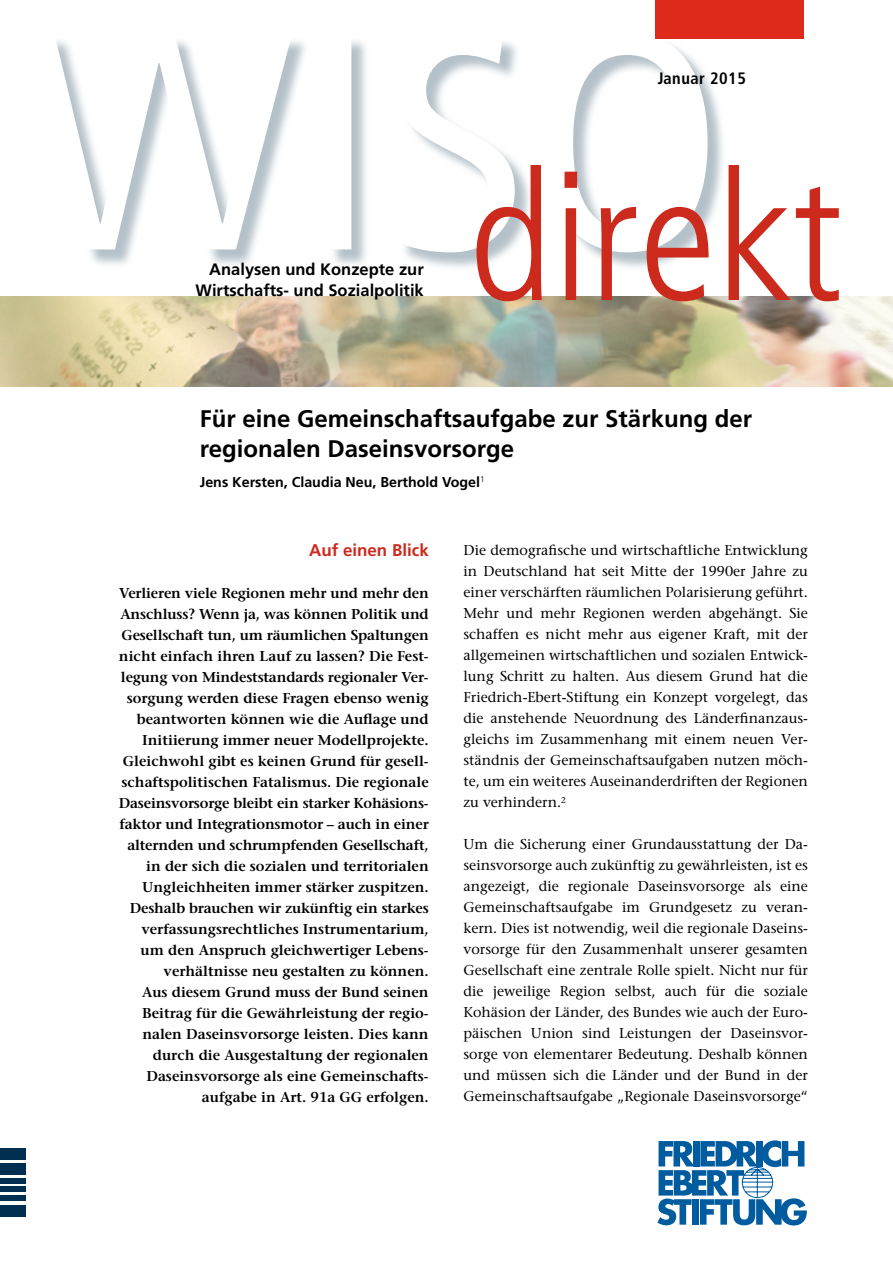
<style>
.page{position:relative;width:893px;height:1263px;background:#fff}
.page>*{position:absolute;margin:0;border:0;box-sizing:border-box;transform-origin:0 0}
.t1{font:300 condensed 180px "Frutiger";color:#cb2a1d}
.t2{font:700 24px/30px "Frutiger";color:#000}
.t3{font:700 16.95px "Frutiger";color:#cb2a1d}
.t4{font:700 16.5px/21px "Frutiger";color:#000;text-align:right}
.t5{font:700 condensed 16.5px "Frutiger";letter-spacing:.03em;color:#000}
.t6{font:14.25px/21px "Stone Serif";color:#000;text-align:justify}
.t7{font:600 14.25px/21px "Stone Serif";color:#000;text-align:right}
.t8{font:700 14.25px "Frutiger";color:#000}
</style>
<div class="page">
<svg style="left:657px;top:1140px;width:150px;height:85px"></svg>
<div style="left:0;top:1149px;width:26px;height:11px;background:#002f52"></div>
<div style="left:0;top:1206px;width:26px;height:11px;background:#002f52"></div>
<div style="left:0;top:1164px;width:26px;height:11px;background:#002f52"></div>
<hr style="left:0;top:1179px;width:26px;height:4px;background:#002f52">
<div style="left:0;top:1187px;width:26px;height:5px;background:#002f52"></div>
<hr style="left:0;top:1196px;width:26px;height:4px;background:#002f52">
<img style="left:0;top:296px;width:893px;height:91px">
<div style="left:0;top:1148px;width:26px;height:11px;background:#002f52"></div>
<div style="left:0;top:1205px;width:26px;height:11px;background:#002f52"></div>
<div style="left:0;top:1163px;width:26px;height:11px;background:#002f52"></div>
<hr style="left:0;top:1178px;width:26px;height:4px;background:#002f52">
<hr style="left:0;top:1195px;width:26px;height:4px;background:#002f52">
<div style="left:32px;top:35px;width:694px;height:236px;background:#9cadb7;opacity:.75"></div>
<svg style="left:32px;top:35px;width:676px;height:217px"></svg>
<div style="left:655px;top:0;width:149px;height:38px;background:#dd2a1b"></div>
<p class="t4" style="left:196px;top:259px;width:230px">Analysen und Konzepte zur<br>Wirtschafts- und Sozialpolitik</p>
<p class="t5" style="left:658px;top:69px;width:90px">Januar 2015</p>
<h1 class="t1" style="left:469px;top:136px;width:375px">direkt</h1>
<h2 class="t2" style="left:200px;top:403px;width:554px">Für eine Gemeinschaftsaufgabe zur Stärkung der regionalen Daseinsvorsorge</h2>
<p class="t8" style="left:200px;top:474px;width:286px">Jens Kersten, Claudia Neu, Berthold Vogel<sup>1</sup></p>
<p class="t3" style="left:309px;top:540px;width:121px">Auf einen Blick</p>
<p class="t7" style="left:119px;top:583px;width:311px">Verlieren viele Regionen mehr und mehr den Anschluss? Wenn ja, was können Politik und Gesellschaft tun, um räumlichen Spaltungen nicht einfach ihren Lauf zu lassen? Die Fest&shy;legung von Mindeststandards regionaler Ver&shy;sorgung werden diese Fragen ebenso wenig beantworten können wie die Auflage und Initiierung immer neuer Modellprojekte.<br>Gleichwohl gibt es keinen Grund für gesell&shy;schaftspolitischen Fatalismus. Die regionale Daseinsvorsorge bleibt ein starker Kohäsions&shy;faktor und Integrationsmotor – auch in einer alternden und schrumpfenden Gesellschaft, in der sich die sozialen und territorialen Ungleichheiten immer stärker zuspitzen.<br>Deshalb brauchen wir zukünftig ein starkes verfassungsrechtliches Instrumentarium, um den Anspruch gleichwertiger Lebens&shy;verhältnisse neu gestalten zu können.<br>Aus diesem Grund muss der Bund seinen Beitrag für die Gewährleistung der regio&shy;nalen Daseinsvorsorge leisten. Dies kann durch die Ausgestaltung der regionalen Daseinsvorsorge als eine Gemeinschafts&shy;aufgabe in Art. 91a GG erfolgen.</p>
<p class="t6" style="left:463px;top:540px;width:346px">Die demografische und wirtschaftliche Entwicklung in Deutschland hat seit Mitte der 1990er Jahre zu einer verschärften räumlichen Polarisierung geführt.<br>Mehr und mehr Regionen werden abgehängt. Sie schaffen es nicht mehr aus eigener Kraft, mit der allgemeinen wirtschaftlichen und sozialen Entwick&shy;lung Schritt zu halten. Aus diesem Grund hat die Friedrich-Ebert-Stiftung ein Konzept vorgelegt, das die anstehende Neuordnung des Länderfinanzaus&shy;gleichs im Zusammenhang mit einem neuen Ver&shy;ständnis der Gemeinschaftsaufgaben nutzen möch&shy;te, um ein weiteres Auseinanderdriften der Regionen zu verhindern.<sup>2</sup></p>
<p class="t6" style="left:463px;top:834px;width:346px">Um die Sicherung einer Grundausstattung der Da&shy;seinsvorsorge auch zukünftig zu gewährleisten, ist es angezeigt, die regionale Daseinsvorsorge als eine Gemeinschaftsaufgabe im Grundgesetz zu veran&shy;kern. Dies ist notwendig, weil die regionale Daseins&shy;vorsorge für den Zusammenhalt unserer gesamten Gesellschaft eine zentrale Rolle spielt. Nicht nur für die jeweilige Region selbst, auch für die soziale Kohäsion der Länder, des Bundes wie auch der Euro&shy;päischen Union sind Leistungen der Daseinsvor&shy;sorge von elementarer Bedeutung. Deshalb können und müssen sich die Länder und der Bund in der Gemeinschaftsaufgabe „Regionale Daseinsvorsorge“</p>
</div>
